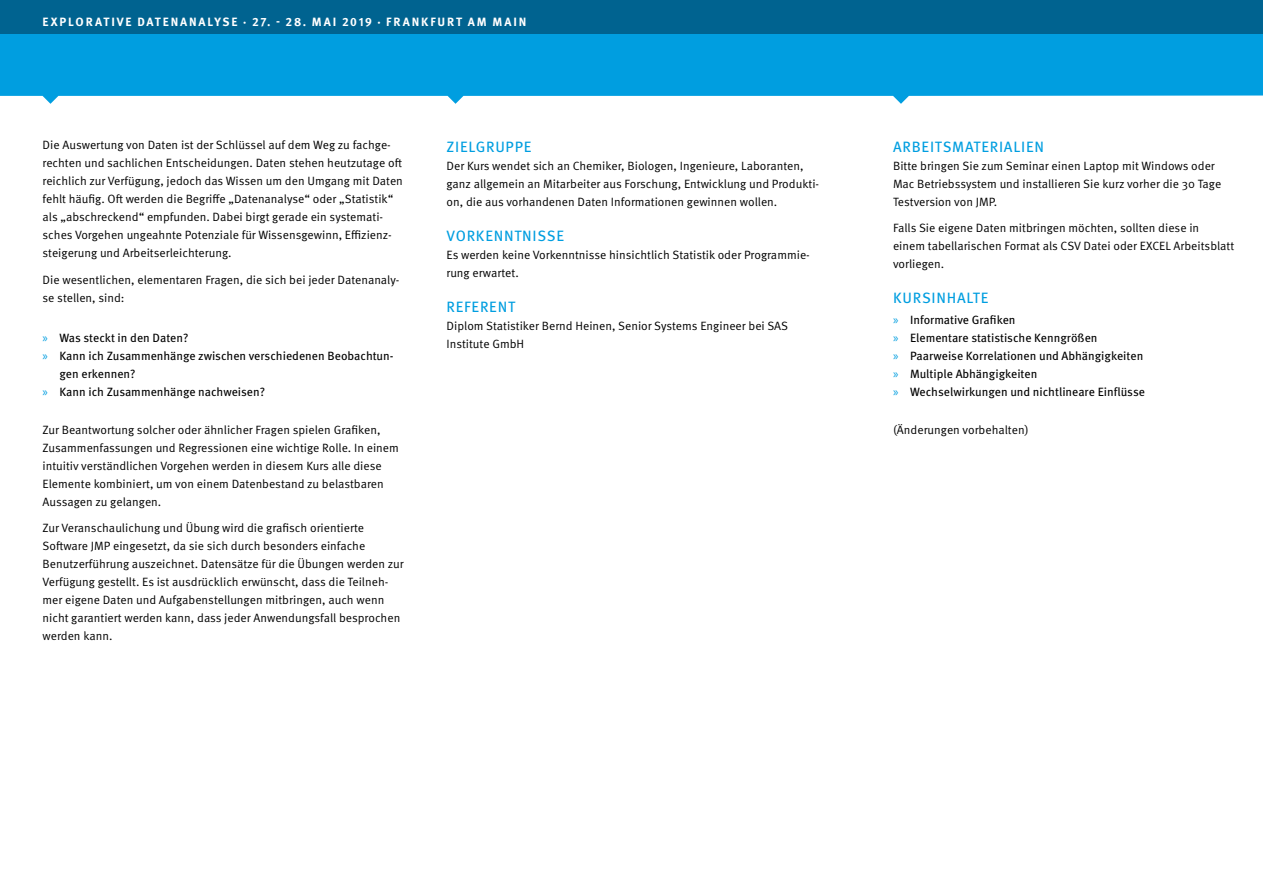
<style>
.page{position:relative;width:1263px;height:893px;background:#fff}
.page>*{position:absolute;margin:0;border:0;box-sizing:border-box;transform-origin:0 0}
.t1{font:15px "Meta OT";letter-spacing:.05em;color:#009ee0}
.t2{font:12px/18px "Meta OT Norm";color:#000}
.t3{font:12px/18px "Meta OT";color:#000}
.t4{font:700 12px "Meta OT";letter-spacing:.155em;color:#fff}
.s1{font-family:"Myriad Pro";font-size:12.75px;color:#009ee0}
</style>
<div class="page">
<svg style="left:0;top:34px;width:1263px;height:70px;background:#1da9e3"></svg>
<div style="left:0;top:0;width:1263px;height:34px;background:#006390"></div>
<p class="t4" style="left:43px;top:15px;width:485px">EXPLORATIVE DATENANALYSE · 27. - 28. MAI 2019 · FRANKFURT AM MAIN</p>
<p class="t2" style="left:43px;top:136px;width:362px">Die Auswertung von Daten ist der Schlüssel auf dem Weg zu fachge&shy;rechten und sachlichen Entscheidungen. Daten stehen heutzutage oft reichlich zur Verfügung, jedoch das Wissen um den Umgang mit Daten fehlt häufig. Oft werden die Begriffe „Datenanalyse“ oder „Statistik“ als „abschreckend“ empfunden. Dabei birgt gerade ein systemati&shy;sches Vorgehen ungeahnte Potenziale für Wissensgewinn, Effizienz&shy;steigerung und Arbeitserleichterung.</p>
<p class="t2" style="left:43px;top:271px;width:358px">Die wesentlichen, elementaren Fragen, die sich bei jeder Datenanaly&shy;se stellen, sind:</p>
<p class="t3" style="left:43px;top:329px;width:147px"><span class="s1">»</span> Was steckt in den Daten?</p>
<p class="t3" style="left:43px;top:347px;width:352px"><span class="s1">»</span> Kann ich Zusammenhänge zwischen verschiedenen Beobachtun-</p>
<p class="t3" style="left:60px;top:365px;width:78px">gen erkennen?</p>
<p class="t3" style="left:43px;top:383px;width:224px"><span class="s1">»</span> Kann ich Zusammenhänge nachweisen?</p>
<p class="t2" style="left:43px;top:421px;width:358px">Zur Beantwortung solcher oder ähnlicher Fragen spielen Grafiken, Zusammenfassungen und Regressionen eine wichtige Rolle. In einem intuitiv verständlichen Vorgehen werden in diesem Kurs alle diese Elemente kombiniert, um von einem Datenbestand zu belastbaren Aussagen zu gelangen.</p>
<p class="t2" style="left:43px;top:519px;width:363px">Zur Veranschaulichung und Übung wird die grafisch orientierte Software JMP eingesetzt, da sie sich durch besonders einfache Benutzerführung auszeichnet. Datensätze für die Übungen werden zur Verfügung gestellt. Es ist ausdrücklich erwünscht, dass die Teilneh&shy;mer eigene Daten und Aufgabenstellungen mitbringen, auch wenn nicht garantiert werden kann, dass jeder Anwendungsfall besprochen werden kann.</p>
<p class="t1" style="left:447px;top:138px;width:86px">ZIELGRUPPE</p>
<p class="t2" style="left:446px;top:157px;width:374px">Der Kurs wendet sich an Chemiker, Biologen, Ingenieure, Laboranten, ganz allgemein an Mitarbeiter aus Forschung, Entwicklung und Produkti&shy;on, die aus vorhandenen Daten Informationen gewinnen wollen.</p>
<p class="t1" style="left:447px;top:227px;width:119px">VORKENNTNISSE</p>
<p class="t2" style="left:446px;top:246px;width:365px">Es werden keine Vorkenntnisse hinsichtlich Statistik oder Programmie&shy;rung erwartet.</p>
<p class="t1" style="left:447px;top:298px;width:70px">REFERENT</p>
<p class="t2" style="left:446px;top:317px;width:343px">Diplom Statistiker Bernd Heinen, Senior Systems Engineer bei SAS<br>Institute GmbH</p>
<p class="t1" style="left:893px;top:138px;width:152px">ARBEITSMATERIALIEN</p>
<p class="t2" style="left:893px;top:157px;width:330px">Bitte bringen Sie zum Seminar einen Laptop mit Windows oder<br>Mac Betriebssystem und installieren Sie kurz vorher die 30 Tage<br>Testversion von JMP.</p>
<p class="t2" style="left:893px;top:219px;width:343px">Falls Sie eigene Daten mitbringen möchten, sollten diese in einem tabellarischen Format als CSV Datei oder EXCEL Arbeitsblatt vorliegen.</p>
<p class="t1" style="left:893px;top:289px;width:97px">KURSINHALTE</p>
<p class="t3" style="left:893px;top:311px;width:253px"><span class="s1">»</span> Informative Grafiken<br><span class="s1">»</span> Elementare statistische Kenngrößen<br><span class="s1">»</span> Paarweise Korrelationen und Abhängigkeiten <span class="s1">»</span> Multiple Abhängigkeiten<br><span class="s1">»</span> Wechselwirkungen und nichtlineare Einflüsse</p>
<p class="t2" style="left:893px;top:421px;width:137px">(Änderungen vorbehalten)</p>
</div>
